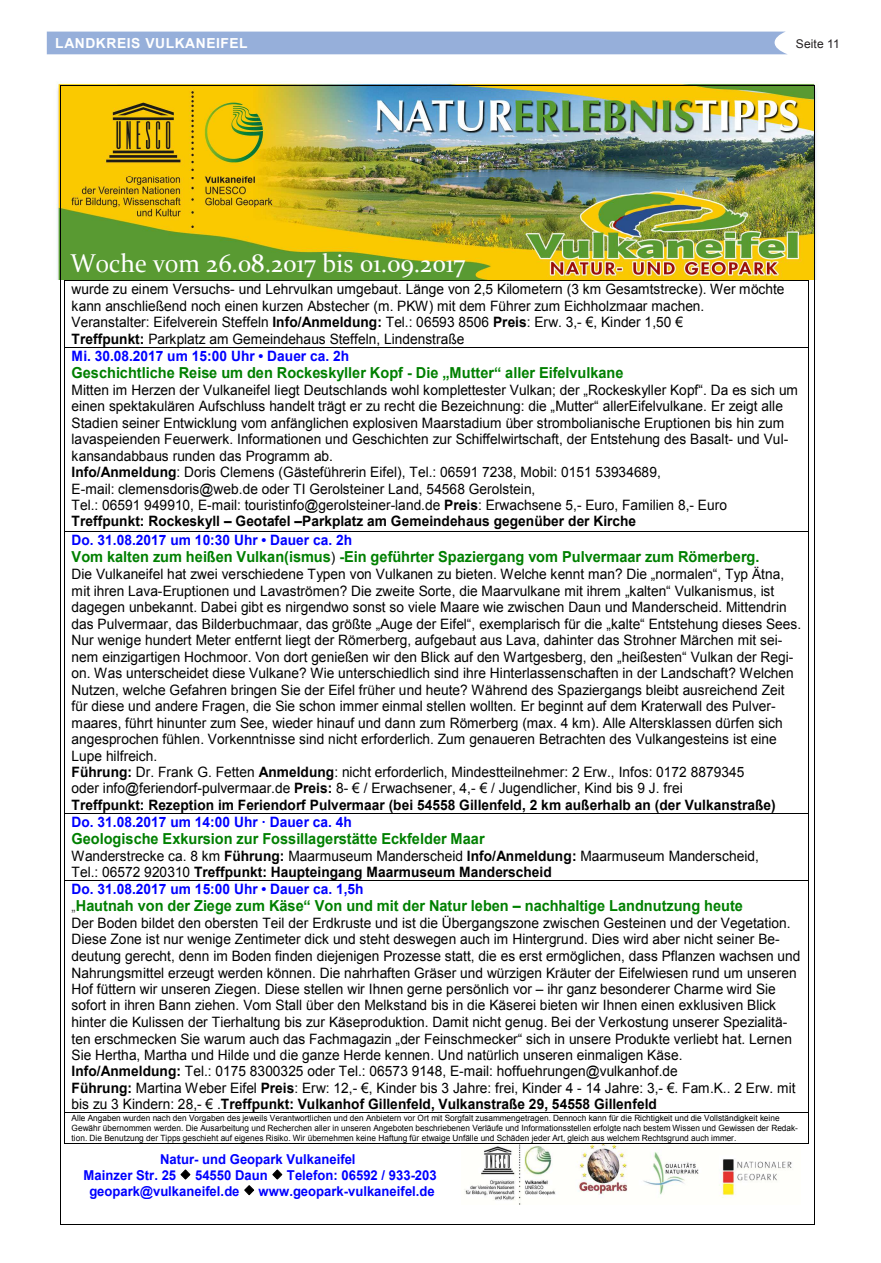
<style>
.page{position:relative;width:881px;height:1263px;background:#fff}
.page>*{position:absolute;margin:0;border:0;box-sizing:border-box;transform-origin:0 0}
.t1{font:25.8px "Constantia";color:#fff;scale:.96 1}
.t2{font:700 15.15px "Arial";color:#008000;scale:.96 1}
.t3{font:14.25px/16.5px "Arial";color:#000;scale:.96 1}
.t4{font:700 14.25px "Arial";color:#00f;scale:.96 1}
.t5{font:700 13.8px "Arial";letter-spacing:.04em;color:#fff}
.t6{font:700 13.65px/15.6px "Arial";color:#00f;scale:.96 1}
.t7{font:12px "Arial";letter-spacing:.01em;color:#231f20}
.t8{font:8.55px/9.9px "Arial";letter-spacing:.005em;color:#000;scale:.96 1}
.s1{font-weight:700}
.s2{font-weight:700;color:#00f}
.s3{font-weight:400;font-size:14.25px;color:#000}
.s4{font-weight:400;font-size:12.9px;color:#414142}
</style>
<div class="page">
<div style="left:47px;top:32px;width:740px;height:22px;background:#96afda"></div>
<img style="left:56px;top:81px;width:763px;height:198px">
<hr style="left:64px;top:280px;width:744px;height:1px;background:#000">
<hr style="left:64px;top:281px;width:1px;height:66px;background:#000">
<hr style="left:808px;top:281px;width:1px;height:66px;background:#000">
<hr style="left:64px;top:347px;width:744px;height:1px;background:#000">
<hr style="left:64px;top:347px;width:1px;height:185px;background:#000">
<hr style="left:808px;top:347px;width:1px;height:185px;background:#000">
<hr style="left:64px;top:532px;width:744px;height:1px;background:#000">
<hr style="left:64px;top:532px;width:1px;height:281px;background:#000">
<hr style="left:808px;top:532px;width:1px;height:281px;background:#000">
<hr style="left:64px;top:813px;width:744px;height:1px;background:#000">
<hr style="left:64px;top:814px;width:1px;height:66px;background:#000">
<hr style="left:808px;top:814px;width:1px;height:66px;background:#000">
<hr style="left:64px;top:880px;width:744px;height:1px;background:#000">
<hr style="left:64px;top:881px;width:1px;height:232px;background:#000">
<hr style="left:808px;top:881px;width:1px;height:232px;background:#000">
<hr style="left:64px;top:1113px;width:744px;height:1px;background:#000">
<hr style="left:64px;top:1113px;width:1px;height:30px;background:#000">
<hr style="left:808px;top:1113px;width:1px;height:30px;background:#000">
<img style="left:464px;top:1144px;width:328px;height:60px">
<hr style="left:65px;top:1143px;width:383px;height:1px;background:#000">
<hr style="left:449px;top:1143px;width:359px;height:1px;background:#000">
<svg style="left:244px;top:1185px;width:11px;height:11px"></svg>
<svg style="left:272px;top:1169px;width:11px;height:11px"></svg>
<svg style="left:180px;top:1169px;width:11px;height:11px"></svg>
<hr style="left:61px;top:85px;width:752px;height:1px;background:#000">
<hr style="left:60px;top:86px;width:1px;height:1138px;background:#000">
<hr style="left:813px;top:86px;width:1px;height:1138px;background:#000">
<hr style="left:61px;top:1224px;width:752px;height:1px;background:#000">
<p class="t5" style="left:55px;top:34px;width:194px">LANDKREIS VULKANEIFEL</p>
<p class="t7" style="left:795px;top:36px;width:45px">Seite 11</p>
<p class="t1" style="left:70px;top:246px;width:413px">Woche vom 26.08.2017 bis 01.09.2017</p>
<p class="t3" style="left:72px;top:281px;width:743px">wurde zu einem Versuchs- und Lehrvulkan umgebaut. Länge von 2,5 Kilometern (3 km Gesamtstrecke). Wer möchte kann anschließend noch einen kurzen Abstecher (m. PKW) mit dem Führer zum Eichholzmaar machen.<br>Veranstalter: Eifelverein Steffeln <span class="s1">Info/Anmeldung:</span> Tel.: 06593 8506 <span class="s1">Preis</span>: Erw. 3,- €, Kinder 1,50 €<br><span class="s1">Treffpunkt:</span> Parkplatz am Gemeindehaus Steffeln, Lindenstraße<br><span class="s2">Mi. 30.08.2017 um 15:00 Uhr • Dauer ca. 2h</span></p>
<p class="t2" style="left:72px;top:362px;width:576px">Geschichtliche Reise um den Rockeskyller Kopf - Die „Mutter“ aller Eifelvulkane</p>
<p class="t3" style="left:72px;top:382px;width:757px">Mitten im Herzen der Vulkaneifel liegt Deutschlands wohl komplettester Vulkan; der „Rockeskyller Kopf“. Da es sich um einen spektakulären Aufschluss handelt trägt er zu recht die Bezeichnung: die „Mutter“ allerEifelvulkane. Er zeigt alle Stadien seiner Entwicklung vom anfänglichen explosiven Maarstadium über strombolianische Eruptionen bis hin zum lavaspeienden Feuerwerk. Informationen und Geschichten zur Schiffelwirtschaft, der Entstehung des Basalt- und Vul&shy;kansandabbaus runden das Programm ab.<br><span class="s1">Info/Anmeldung</span>: Doris Clemens (Gästeführerin Eifel), Tel.: 06591 7238, Mobil: 0151 53934689,<br>E-mail: clemensdoris@web.de oder TI Gerolsteiner Land, 54568 Gerolstein,<br>Tel.: 06591 949910, E-mail: touristinfo@gerolsteiner-land.de <span class="s1">Preis</span>: Erwachsene 5,- Euro, Familien 8,- Euro <span class="s1">Treffpunkt: Rockeskyll – Geotafel –Parkplatz am Gemeindehaus gegenüber der Kirche</span></p>
<p class="t4" style="left:72px;top:530px;width:293px">Do. 31.08.2017 um 10:30 Uhr • Dauer ca. 2h</p>
<p class="t2" style="left:72px;top:547px;width:717px">Vom kalten zum heißen Vulkan(ismus<span class="s3">)</span> -Ein geführter Spaziergang vom Pulvermaar zum Römerberg.</p>
<p class="t3" style="left:72px;top:566px;width:761px">Die Vulkaneifel hat zwei verschiedene Typen von Vulkanen zu bieten. Welche kennt man? Die „normalen“, Typ Ätna, mit ihren Lava-Eruptionen und Lavaströmen? Die zweite Sorte, die Maarvulkane mit ihrem „kalten“ Vulkanismus, ist dagegen unbekannt. Dabei gibt es nirgendwo sonst so viele Maare wie zwischen Daun und Manderscheid. Mittendrin das Pulvermaar, das Bilderbuchmaar, das größte „Auge der Eifel“, exemplarisch für die „kalte“ Entstehung dieses Sees.<br>Nur wenige hundert Meter entfernt liegt der Römerberg, aufgebaut aus Lava, dahinter das Strohner Märchen mit sei&shy;nem einzigartigen Hochmoor. Von dort genießen wir den Blick auf den Wartgesberg, den „heißesten“ Vulkan der Regi&shy;on. Was unterscheidet diese Vulkane? Wie unterschiedlich sind ihre Hinterlassenschaften in der Landschaft? Welchen Nutzen, welche Gefahren bringen Sie der Eifel früher und heute? Während des Spaziergangs bleibt ausreichend Zeit für diese und andere Fragen, die Sie schon immer einmal stellen wollten. Er beginnt auf dem Kraterwall des Pulver&shy;maares, führt hinunter zum See, wieder hinauf und dann zum Römerberg (max. 4 km). Alle Altersklassen dürfen sich angesprochen fühlen. Vorkenntnisse sind nicht erforderlich. Zum genaueren Betrachten des Vulkangesteins ist eine Lupe hilfreich.<br><span class="s1">Führung:</span> Dr. Frank G. Fetten <span class="s1">Anmeldung</span>: nicht erforderlich, Mindestteilnehmer: 2 Erw., Infos: 0172 8879345<br>oder info@feriendorf-pulvermaar.de <span class="s1">Preis:</span> 8- € / Erwachsener, 4,- € / Jugendlicher, Kind bis 9 J. frei<br><span class="s1">Treffpunkt: Rezeption im Feriendorf Pulvermaar (bei 54558 Gillenfeld, 2 km außerhalb an (der Vulkanstraße)<br></span><span class="s2">Do. 31.08.2017 um 14:00 Uhr · Dauer ca. 4h</span></p>
<p class="t2" style="left:72px;top:829px;width:431px">Geologische Exkursion zur Fossillagerstätte Eckfelder Maar</p>
<p class="t3" style="left:72px;top:847px;width:717px">Wanderstrecke ca. 8 km <span class="s1">Führung:</span> Maarmuseum Manderscheid <span class="s1">Info/Anmeldung:</span> Maarmuseum Manderscheid,<br>Tel.: 06572 920310 <span class="s1">Treffpunkt: Haupteingang Maarmuseum Manderscheid<br></span><span class="s2">Do. 31.08.2017 um 15:00 Uhr • Dauer ca. 1,5h</span></p>
<p class="t2" style="left:72px;top:896px;width:700px"><span class="s4">„</span>Hautnah von der Ziege zum Käse“ Von und mit der Natur leben – nachhaltige Landnutzung heute</p>
<p class="t3" style="left:72px;top:915px;width:760px">Der Boden bildet den obersten Teil der Erdkruste und ist die Übergangszone zwischen Gesteinen und der Vegetation.<br>Diese Zone ist nur wenige Zentimeter dick und steht deswegen auch im Hintergrund. Dies wird aber nicht seiner Be&shy;deutung gerecht, denn im Boden finden diejenigen Prozesse statt, die es erst ermöglichen, dass Pflanzen wachsen und Nahrungsmittel erzeugt werden können. Die nahrhaften Gräser und würzigen Kräuter der Eifelwiesen rund um unseren Hof füttern wir unseren Ziegen. Diese stellen wir Ihnen gerne persönlich vor – ihr ganz besonderer Charme wird Sie sofort in ihren Bann ziehen. Vom Stall über den Melkstand bis in die Käserei bieten wir Ihnen einen exklusiven Blick hinter die Kulissen der Tierhaltung bis zur Käseproduktion. Damit nicht genug. Bei der Verkostung unserer Spezialitä&shy;ten erschmecken Sie warum auch das Fachmagazin „der Feinschmecker“ sich in unsere Produkte verliebt hat. Lernen Sie Hertha, Martha und Hilde und die ganze Herde kennen. Und natürlich unseren einmaligen Käse.<br><span class="s1">Info/Anmeldung:</span> Tel.: 0175 8300325 oder Tel.: 06573 9148, E-mail: hoffuehrungen@vulkanhof.de<br><span class="s1">Führung:</span> Martina Weber Eifel <span class="s1">Preis</span>: Erw: 12,- €, Kinder bis 3 Jahre: frei, Kinder 4 - 14 Jahre: 3,- €. Fam.K.. 2 Erw. mit bis zu 3 Kindern: 28,- € .<span class="s1">Treffpunkt: Vulkanhof Gillenfeld, Vulkanstraße 29, 54558 Gillenfeld</span></p>
<p class="t8" style="left:72px;top:1113px;width:757px">Alle Angaben wurden nach den Vorgaben des jeweils Verantwortlichen und den Anbietern vor Ort mit Sorgfalt zusammengetragen. Dennoch kann für die Richtigkeit und die Vollständigkeit keine<br>Gewähr übernommen werden. Die Ausarbeitung und Recherchen aller in unseren Angeboten beschriebenen Verläufe und Informationsstellen erfolgte nach bestem Wissen und Gewissen der Redak&shy;tion. Die Benutzung der Tipps geschieht auf eigenes Risiko. Wir übernehmen keine Haftung für etwaige Unfälle und Schäden jeder Art, gleich aus welchem Rechtsgrund auch immer.</p>
<p class="t6" style="left:83px;top:1152px;width:285px;text-indent:76px">Natur- und Geopark Vulkaneifel<br>Mainzer Str. 25</p>
<p class="t6" style="left:195px;top:1168px;width:77px">54550 Daun</p>
<p class="t6" style="left:287px;top:1168px;width:157px">Telefon: 06592 / 933-203</p>
<p class="t6" style="left:89px;top:1183px;width:158px">geopark@vulkaneifel.de</p>
<p class="t6" style="left:258px;top:1183px;width:185px">www.geopark-vulkaneifel.de</p>
</div>
